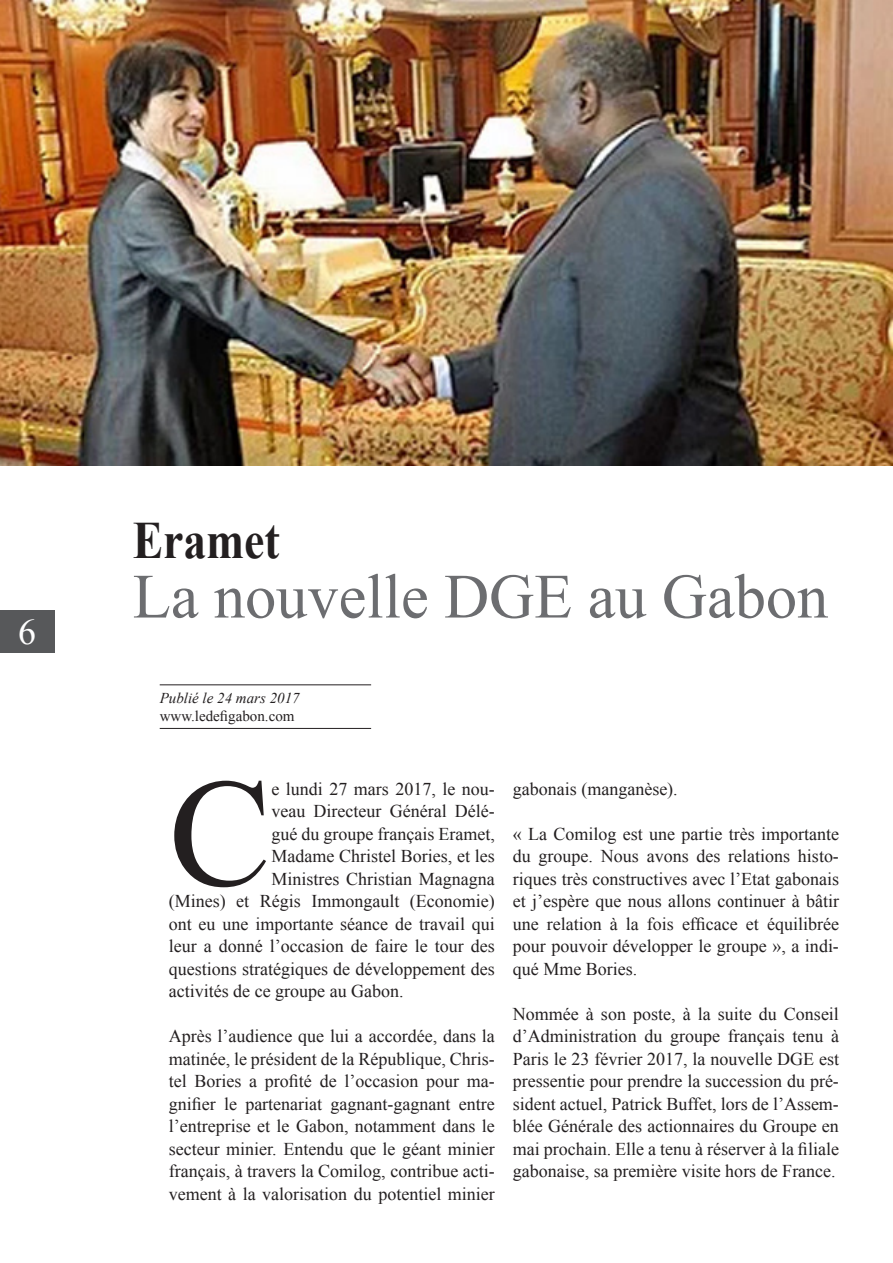
<style>
.page{position:relative;width:893px;height:1263px;background:#fff}
.page>*{position:absolute;margin:0;border:0;box-sizing:border-box;transform-origin:0 0}
.t1{font:153.9px "Times New Roman";color:#231f20}
.t2{font:63px "Times New Roman";color:#6c6d70}
.t3{font:700 52.5px "Times New Roman";color:#231f20;scale:.87 1}
.t4{font:36px "Times New Roman";color:#fff}
.t5{font:18px/22.5px "Times New Roman";color:#231f20;text-align:justify}
.t6{font:15px "Times New Roman";color:#231f20}
.t7{font:italic 15px "Times New Roman";color:#231f20}
</style>
<div class="page">
<div style="left:0;top:610px;width:54px;height:43px;background:#57585a"></div>
<hr style="left:160px;top:728px;width:211px;height:1px;background:#231f20">
<hr style="left:160px;top:684px;width:211px;height:1px;background:#231f20">
<img style="left:0;top:0;width:893px;height:465px">
<p class="t4" style="left:18px;top:606px;width:19px">6</p>
<p class="t3" style="left:133px;top:502px;width:171px">Eramet</p>
<p class="t2" style="left:133px;top:552px;width:697px">La nouvelle DGE au Gabon</p>
<p class="t7" style="left:160px;top:688px;width:141px">Publié le 24 mars 2017</p>
<p class="t6" style="left:160px;top:706px;width:136px">www.ledefigabon.com</p>
<p class="t1" style="left:169px;top:725px;width:104px">C</p>
<p class="t5" style="left:271px;top:777px;width:225px">e lundi 27 mars 2017, le nou-</p>
<p class="t5" style="left:271px;top:799px;width:225px">veau Directeur Général Délé-</p>
<p class="t5" style="left:271px;top:822px;width:225px">gué du groupe français Eramet,</p>
<p class="t5" style="left:271px;top:844px;width:225px">Madame Christel Bories, et les</p>
<p class="t5" style="left:271px;top:867px;width:225px">Ministres Christian Magnagna</p>
<p class="t5" style="left:169px;top:889px;width:328px">(Mines) et Régis Immongault (Economie)</p>
<p class="t5" style="left:169px;top:912px;width:328px">ont eu une importante séance de travail qui</p>
<p class="t5" style="left:169px;top:934px;width:328px">leur a donné l’occasion de faire le tour des</p>
<p class="t5" style="left:169px;top:957px;width:328px">questions stratégiques de développement des</p>
<p class="t5" style="left:169px;top:979px;width:236px">activités de ce groupe au Gabon.</p>
<p class="t5" style="left:169px;top:1024px;width:328px">Après l’audience que lui a accordée, dans la matinée, le président de la République, Chris&shy;tel Bories a profité de l’occasion pour ma&shy;gnifier le partenariat gagnant-gagnant entre l’entreprise et le Gabon, notamment dans le secteur minier. Entendu que le géant minier français, à travers la Comilog, contribue acti&shy;vement à la valorisation du potentiel minier</p>
<p class="t5" style="left:513px;top:777px;width:166px">gabonais (manganèse).</p>
<p class="t5" style="left:513px;top:822px;width:328px">« La Comilog est une partie très importante du groupe. Nous avons des relations histo&shy;riques très constructives avec l’Etat gabonais et j’espère que nous allons continuer à bâtir une relation à la fois efficace et équilibrée pour pouvoir développer le groupe », a indi&shy;qué Mme Bories.</p>
<p class="t5" style="left:513px;top:1002px;width:328px">Nommée à son poste, à la suite du Conseil d’Administration du groupe français tenu à Paris le 23 février 2017, la nouvelle DGE est pressentie pour prendre la succession du pré&shy;sident actuel, Patrick Buffet, lors de l’Assem&shy;blée Générale des actionnaires du Groupe en mai prochain. Elle a tenu à réserver à la filiale gabonaise, sa première visite hors de France.</p>
</div>
